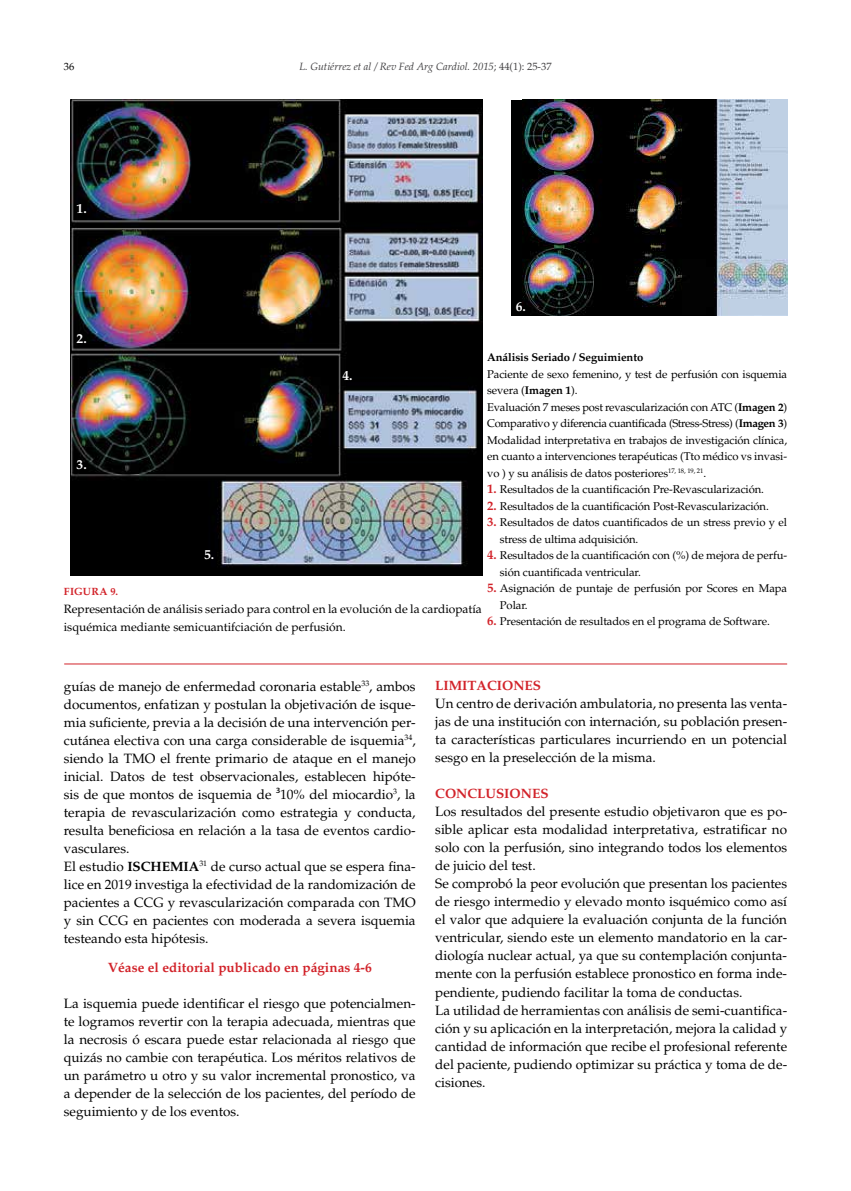
<style>
.page{position:relative;width:851px;height:1191px;background:#fff}
.page>*{position:absolute;margin:0;border:0;box-sizing:border-box;transform-origin:0 0}
.t1{font:13.5px/18px "Palatino";color:#000}
.t2{font:700 13.5px "Palatino";color:#d2232a}
.t3{font:700 13.5px "Palatino";color:#fff}
.t4{font:12px/18px "Palatino";color:#000}
.t5{font:11.25px/16.5px "Palatino";letter-spacing:-.01em;color:#000}
.t6{font:700 11.25px "Palatino";letter-spacing:-.01em;color:#000}
.t7{font:italic 10.5px "Palatino";color:#414042}
.t8{font:700 10.5px "Palatino";color:#d2232a}
.t9{font:10.5px "Palatino";color:#000}
.s1{font-style:normal}
.s2{font-weight:700}
.s3{font-weight:700;font-size:12.75px;color:#d2232a}
.s4{font-family:"Myriad Pro"}
</style>
<div class="page">
<div style="left:511px;top:100px;width:276px;height:216px;background:#000101"></div>
<img style="left:522px;top:100px;width:265px;height:216px">
<img style="left:70px;top:100px;width:412px;height:475px">
<hr style="left:64px;top:663px;width:723px;height:1px;background:#d2232a">
<p class="t9" style="left:64px;top:60px;width:12px">36</p>
<p class="t7" style="left:299px;top:61px;width:254px">L. Gutiérrez et al / Rev Fed Arg Cardiol. 2015<span class="s1">; 44(1): 25-37</span></p>
<p class="t3" style="left:77px;top:201px;width:12px">1.</p>
<p class="t3" style="left:77px;top:330px;width:12px">2.</p>
<p class="t3" style="left:515px;top:299px;width:12px">6.</p>
<p class="t6" style="left:487px;top:351px;width:157px">Análisis Seriado / Seguimiento</p>
<p class="t5" style="left:487px;top:366px;width:301px">Paciente de sexo femenino, y test de perfusión con isquemia severa (<span class="s2">Imagen 1</span>).<br>Evaluación 7 meses post revascularización con ATC (<span class="s2">Imagen 2</span>)<br>Comparativo y diferencia cuantificada (Stress-Stress) (<span class="s2">Imagen 3</span>)<br>Modalidad interpretativa en trabajos de investigación clínica, en cuanto a intervenciones terapéuticas (Tto médico vs invasi&shy;vo ) y su análisis de datos posteriores<sup>17,</sup> <sup>18,</sup> <sup>19,</sup> <sup>21</sup>.</p>
<p class="t5" style="left:487px;top:481px;width:278px"><span class="s3">1.</span> Resultados de la cuantificación Pre-Revascularización.</p>
<p class="t5" style="left:487px;top:498px;width:283px"><span class="s3">2.</span> Resultados de la cuantificación Post-Revascularización.</p>
<p class="t5" style="left:500px;top:514px;width:289px;text-indent:-13px"><span class="s3">3.</span> Resultados de datos cuantificados de un stress previo y el stress de ultima adquisición.</p>
<p class="t5" style="left:500px;top:547px;width:289px;text-indent:-13px"><span class="s3">4.</span> Resultados de la cuantificación con (%) de mejora de perfu&shy;sión cuantificada ventricular.</p>
<p class="t5" style="left:500px;top:580px;width:289px;text-indent:-13px"><span class="s3">5.</span> Asignación de puntaje de perfusión por Scores en Mapa<br>Polar.</p>
<p class="t5" style="left:487px;top:613px;width:284px"><span class="s3">6.</span> Presentación de resultados en el programa de Software.</p>
<p class="t3" style="left:342px;top:368px;width:12px">4.</p>
<p class="t3" style="left:77px;top:456px;width:12px">3.</p>
<p class="t3" style="left:204px;top:546px;width:12px">5.</p>
<p class="t8" style="left:64px;top:585px;width:15px">Figura</p>
<p class="t8" style="left:110px;top:585px;width:9px">9.</p>
<p class="t4" style="left:64px;top:600px;width:419px">Representación de análisis seriado para control en la evolución de la cardiopatía isquémica mediante semicuantifciación de perfusión.</p>
<p class="t1" style="left:64px;top:677px;width:353px">guías de manejo de enfermedad coronaria estable<sup>33</sup>, ambos documentos, enfatizan y postulan la objetivación de isque&shy;mia suficiente, previa a la decisión de una intervención per&shy;cutánea electiva con una carga considerable de isquemia<sup>34</sup>, siendo la TMO el frente primario de ataque en el manejo inicial. Datos de test observacionales, establecen hipóte&shy;sis de que montos de isquemia de <span class="s4">³</span>10% del miocardio<sup>3</sup>, la terapia de revascularización como estrategia y conducta, resulta beneficiosa en relación a la tasa de eventos cardio&shy;vasculares.<br>El estudio <span class="s2">ISCHEMIA</span><sup>31</sup> de curso actual que se espera fina&shy;lice en 2019 investiga la efectividad de la randomización de pacientes a CCG y revascularización comparada con TMO y sin CCG en pacientes con moderada a severa isquemia testeando esta hipótesis.</p>
<p class="t2" style="left:108px;top:960px;width:265px">Véase el editorial publicado en páginas 4-6</p>
<p class="t1" style="left:64px;top:995px;width:353px;text-align:justify">La isquemia puede identificar el riesgo que potencialmen&shy;te logramos revertir con la terapia adecuada, mientras que la necrosis ó escara puede estar relacionada al riesgo que quizás no cambie con terapéutica. Los méritos relativos de un parámetro u otro y su valor incremental pronostico, va a depender de la selección de los pacientes, del período de seguimiento y de los eventos.</p>
<p class="t2" style="left:435px;top:678px;width:107px">LIMITACIONES</p>
<p class="t1" style="left:435px;top:695px;width:353px;text-align:justify">Un centro de derivación ambulatoria, no presenta las venta&shy;jas de una institución con internación, su población presen&shy;ta características particulares incurriendo en un potencial sesgo en la preselección de la misma.</p>
<p class="t2" style="left:435px;top:786px;width:115px">CONCLUSIONES</p>
<p class="t1" style="left:435px;top:803px;width:353px">Los resultados del presente estudio objetivaron que es po&shy;sible aplicar esta modalidad interpretativa, estratificar no solo con la perfusión, sino integrando todos los elementos de juicio del test.<br>Se comprobó la peor evolución que presentan los pacientes de riesgo intermedio y elevado monto isquémico como así el valor que adquiere la evaluación conjunta de la función ventricular, siendo este un elemento mandatorio en la car&shy;diología nuclear actual, ya que su contemplación conjunta&shy;mente con la perfusión establece pronostico en forma inde&shy;pendiente, pudiendo facilitar la toma de conductas.<br>La utilidad de herramientas con análisis de semi-cuantifica&shy;ción y su aplicación en la interpretación, mejora la calidad y cantidad de información que recibe el profesional referente del paciente, pudiendo optimizar su práctica y toma de de&shy;cisiones.</p>
</div>
